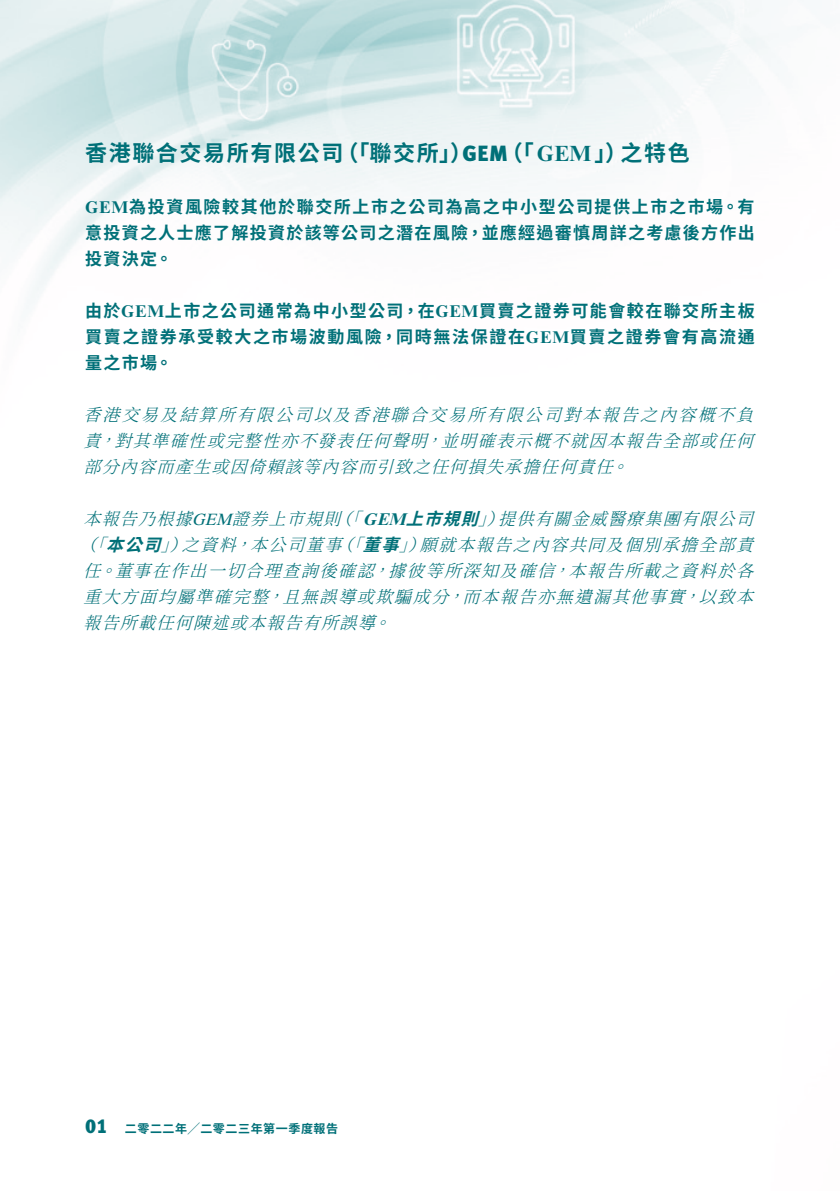
<style>
.page{position:relative;width:840px;height:1191px;background:#fff}
.page>*{position:absolute;margin:0;border:0;box-sizing:border-box;transform-origin:0 0}
.Heading_1{font:700 22px "Source Han Sans TC";letter-spacing:.075em;color:#007078}
.Heading_1-2{font:22px "Meta Black Lf";color:#007078}
.t1{font:20px "Meta Black Lf";color:#007078}
.Body_Text{font:italic 300 17px/26px "Source Han Serif TC";color:#007078}
.Body_Text-2{font:700 17px/26px "Source Han Sans TC";letter-spacing:.08em;color:#007078;text-align:justify}
.Body_Text-3{font:italic 700 17px "Source Han Sans TC";color:#007078}
.t2{font:700 12px "Source Han Sans TC";letter-spacing:.05em;color:#007078}
.s1{font-family:"Times New Roman MT Std"}
.s2{font-family:"Times New Roman MT Std";font-weight:700}
.s3{font-family:"Source Han Sans TC";font-weight:700}
.s4{font-family:"Times LT Std";font-weight:400}
</style>
<div class="page">
<img style="left:0;top:0;width:770px;height:298px">
<p class="Heading_1" style="left:85px;top:141px;width:259px">香港聯合交易所有限公司</p>
<p class="Body_Text-2" style="left:85px;top:194px;width:670px"><span class="s1">GEM</span>為投資風險較其他於聯交所上市之公司為高之中小型公司提供上市之市場。有意投資之人士應了解投資於該等公司之潛在風險，並應經過審慎周詳之考慮後方作出投資決定。</p>
<p class="Body_Text-2" style="left:85px;top:298px;width:671px">由於<span class="s1">GEM</span>上市之公司通常為中小型公司，在<span class="s1">GEM</span>買賣之證券可能會較在聯交所主板買賣之證券承受較大之市場波動風險，同時無法保證在<span class="s1">GEM</span>買賣之證券會有高流通量之市場。</p>
<p class="Body_Text" style="left:83px;top:402px;width:684px">香港交易及結算所有限公司以及香港聯合交易所有限公司對本報告之內容概不負責對其準確性或完整性亦不發表任何聲明並明確表示概不就因本報告全部或任何</p>
<p class="Heading_1" style="left:336px;top:141px;width:137px">（「聯交所」）</p>
<p class="Heading_1" style="left:500px;top:141px;width:128px">（「<span class="s1">GEM</span>」）</p>
<p class="Heading_1" style="left:620px;top:141px;width:71px">之特色</p>
<p class="Heading_1-2" style="left:462px;top:140px;width:47px">GEM</p>
<p class="Body_Text" style="left:99px;top:428px;width:32px">，</p>
<p class="Body_Text" style="left:425px;top:428px;width:32px">，</p>
<p class="Body_Text" style="left:83px;top:454px;width:543px">部分內容而產生或因倚賴該等內容而引致之任何損失承擔任何責任</p>
<p class="Body_Text" style="left:362px;top:506px;width:404px"><span class="s2">GEM</span><span class="s3">上市規則</span>提供有關金威醫療集團有限公司</p>
<p class="Body_Text" style="left:610px;top:454px;width:32px">。</p>
<p class="Body_Text" style="left:334px;top:506px;width:40px">（「</p>
<p class="Body_Text" style="left:478px;top:506px;width:40px">」）</p>
<p class="Body_Text" style="left:83px;top:506px;width:271px">本報告乃根據<span class="s4">GEM</span>證券上市規則</p>
<p class="Body_Text-3" style="left:363px;top:535px;width:50px">董事</p>
<p class="Body_Text" style="left:79px;top:532px;width:687px">（「<br>任董事在作出一切合理查詢後確認據彼等所深知及確信本報告所載之資料於各</p>
<p class="Body_Text" style="left:161px;top:532px;width:40px">」）</p>
<p class="Body_Text" style="left:336px;top:532px;width:40px">（「</p>
<p class="Body_Text" style="left:399px;top:532px;width:40px">」）</p>
<p class="Body_Text-3" style="left:106px;top:535px;width:69px">本公司</p>
<p class="Body_Text" style="left:181px;top:532px;width:174px">之資料本公司董事</p>
<p class="Body_Text" style="left:419px;top:532px;width:347px">願就本報告之內容共同及個別承擔全部責</p>
<p class="Body_Text" style="left:234px;top:532px;width:32px">，</p>
<p class="Body_Text" style="left:372px;top:558px;width:32px">，</p>
<p class="Body_Text" style="left:552px;top:558px;width:32px">，</p>
<p class="Body_Text" style="left:83px;top:558px;width:684px;text-indent:16px">。<br>重大方面均屬準確完整且無誤導或欺騙成分而本報告亦無遺漏其他事實以致本</p>
<p class="Body_Text" style="left:266px;top:584px;width:32px">，</p>
<p class="Body_Text" style="left:447px;top:584px;width:32px">，</p>
<p class="Body_Text" style="left:682px;top:584px;width:32px">，</p>
<p class="Body_Text" style="left:83px;top:610px;width:306px">報告所載任何陳述或本報告有所誤導</p>
<p class="Body_Text" style="left:373px;top:610px;width:32px">。</p>
<p class="t1" style="left:85px;top:1114px;width:24px">01</p>
<p class="t2" style="left:125px;top:1121px;width:215px">二零二二年╱二零二三年第一季度報告</p>
</div>
